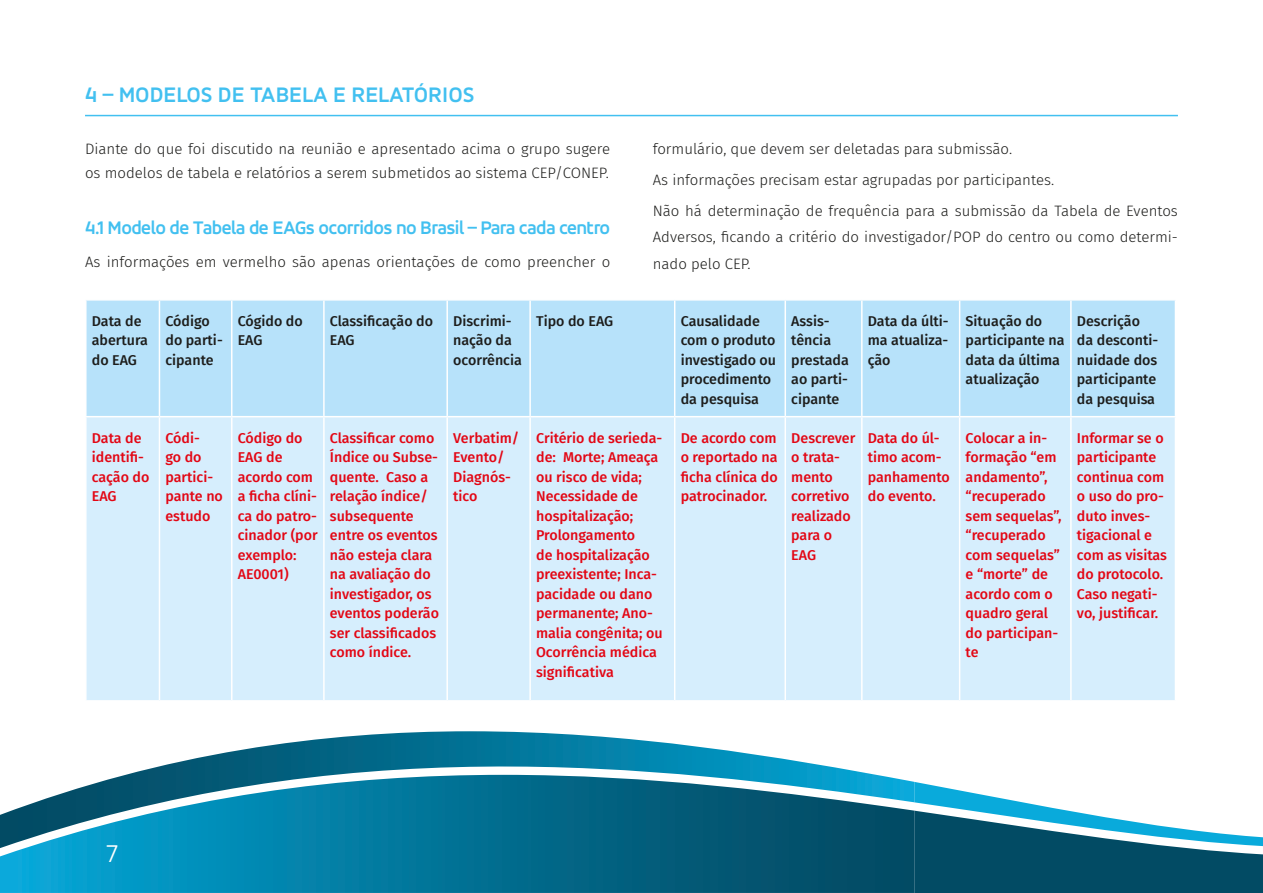
<style>
.page{position:relative;width:1263px;height:893px;background:#fff}
.page>*{position:absolute;margin:0;border:0;box-sizing:border-box;transform-origin:0 0}
.t1{font:300 26.7px "Accord Alternate";color:#fff}
.Capitulo{font:700 22.5px "Accord Alternate";color:#42c0f0}
.Capitulo_Sub{font:700 19.5px "Accord Alternate";letter-spacing:-.03em;color:#42c0f0}
.Texto{font:300 15px/26.4px "Fira Sans";color:#1d1d1b}
.Texto-2{font:500 14.25px/19.5px "Fira Sans";color:#e30614}
.Texto-3{font:500 14.25px/19.5px "Fira Sans";color:#1d1d1b}
</style>
<div class="page">
<svg style="left:0;top:848px;width:914px;height:45px;background:#037498"></svg>
<svg style="left:0;top:731px;width:914px;height:117px"></svg>
<div style="left:914px;top:848px;width:349px;height:45px;background:#024b64"></div>
<svg style="left:914px;top:781px;width:349px;height:67px"></svg>
<hr style="left:85px;top:115px;width:1093px;height:1px;background:#42c0f0">
<div style="left:87px;top:301px;width:1088px;height:115px;background:#b7e2fa"></div>
<div style="left:87px;top:417px;width:1088px;height:283px;background:#d6eefd"></div>
<hr style="left:159px;top:301px;width:1px;height:115px;background:#fff">
<hr style="left:231px;top:301px;width:1px;height:115px;background:#fff">
<hr style="left:323px;top:301px;width:2px;height:115px;background:#fff">
<hr style="left:446px;top:301px;width:2px;height:115px;background:#fff">
<hr style="left:529px;top:301px;width:2px;height:115px;background:#fff">
<hr style="left:674px;top:301px;width:1px;height:115px;background:#fff">
<hr style="left:784px;top:301px;width:2px;height:115px;background:#fff">
<hr style="left:861px;top:301px;width:1px;height:115px;background:#fff">
<hr style="left:959px;top:301px;width:1px;height:115px;background:#fff">
<hr style="left:1070px;top:301px;width:2px;height:115px;background:#fff">
<hr style="left:159px;top:417px;width:1px;height:283px;background:#fff">
<hr style="left:231px;top:417px;width:1px;height:283px;background:#fff">
<hr style="left:323px;top:417px;width:2px;height:283px;background:#fff">
<hr style="left:446px;top:417px;width:2px;height:283px;background:#fff">
<hr style="left:529px;top:417px;width:2px;height:283px;background:#fff">
<hr style="left:674px;top:417px;width:1px;height:283px;background:#fff">
<hr style="left:784px;top:417px;width:2px;height:283px;background:#fff">
<hr style="left:861px;top:417px;width:1px;height:283px;background:#fff">
<hr style="left:959px;top:417px;width:1px;height:283px;background:#fff">
<hr style="left:1070px;top:417px;width:2px;height:283px;background:#fff">
<p class="Capitulo" style="left:85px;top:81px;width:391px">4 – MODELOS DE TABELA E RELATÓRIOS</p>
<p class="Texto" style="left:85px;top:137px;width:527px;line-height:24px">Diante do que foi discutido na reunião e apresentado acima o grupo sugere os modelos de tabela e relatórios a serem submetidos ao sistema CEP/CONEP.</p>
<p class="Capitulo_Sub" style="left:85px;top:216px;width:527px">4.1 Modelo de Tabela de EAGs ocorridos no Brasil – Para cada centro</p>
<p class="Texto" style="left:85px;top:248px;width:527px">As informações em vermelho são apenas orientações de como preencher o</p>
<p class="Texto" style="left:653px;top:136px;width:361px">formulário, que devem ser deletadas para submissão.</p>
<p class="Texto" style="left:653px;top:167px;width:403px">As informações precisam estar agrupadas por participantes.</p>
<p class="Texto" style="left:653px;top:197px;width:527px;text-align:justify">Não há determinação de frequência para a submissão da Tabela de Eventos Adversos, ficando a critério do investigador/POP do centro ou como determi&shy;nado pelo CEP.</p>
<p class="Texto-3" style="left:92px;top:310px;width:58px">Data de abertura do EAG</p>
<p class="Texto-3" style="left:165px;top:310px;width:59px">Código do parti&shy;cipante</p>
<p class="Texto-3" style="left:238px;top:310px;width:67px">Cógido do<br>EAG</p>
<p class="Texto-3" style="left:330px;top:310px;width:105px">Classificação do<br>EAG</p>
<p class="Texto-3" style="left:453px;top:310px;width:70px">Discrimi&shy;nação da ocorrência</p>
<p class="Texto-3" style="left:536px;top:310px;width:79px">Tipo do EAG</p>
<p class="Texto-3" style="left:681px;top:310px;width:97px">Causalidade com o produto investigado ou procedimento da pesquisa</p>
<p class="Texto-3" style="left:791px;top:310px;width:59px">Assis&shy;tência prestada ao parti&shy;cipante</p>
<p class="Texto-3" style="left:868px;top:310px;width:82px;text-align:justify">Data da últi&shy;ma atualiza&shy;ção</p>
<p class="Texto-3" style="left:966px;top:310px;width:100px">Situação do participante na data da última atualização</p>
<p class="Texto-3" style="left:1077px;top:310px;width:83px">Descrição da desconti&shy;nuidade dos participante da pesquisa</p>
<p class="Texto-2" style="left:92px;top:427px;width:59px">Data de identifi&shy;cação do<br>EAG</p>
<p class="Texto-2" style="left:165px;top:427px;width:59px">Códi-<br>go do partici&shy;pante no estudo</p>
<p class="Texto-2" style="left:238px;top:427px;width:81px">Código do<br>EAG de acordo com a ficha clíni&shy;ca do patro&shy;cinador (por exemplo:<br>AE0001)</p>
<p class="Texto-2" style="left:330px;top:427px;width:111px">Classificar como<br>Índice ou Subse&shy;quente. Caso a relação índice/ subsequente entre os eventos não esteja clara na avaliação do investigador, os eventos poderão ser classificados como índice.</p>
<p class="Texto-2" style="left:453px;top:427px;width:68px">Verbatim/<br>Evento/<br>Diagnós&shy;tico</p>
<p class="Texto-2" style="left:536px;top:427px;width:128px">Critério de serieda&shy;de: Morte; Ameaça ou risco de vida;<br>Necessidade de hospitalização;<br>Prolongamento<br>de hospitalização preexistente; Inca&shy;pacidade ou dano permanente; Ano&shy;malia congênita; ou<br>Ocorrência médica significativa</p>
<p class="Texto-2" style="left:681px;top:427px;width:99px;text-align:justify">De acordo com o reportado na ficha clínica do patrocinador.</p>
<p class="Texto-2" style="left:791px;top:427px;width:66px">Descrever o trata&shy;mento corretivo realizado para o<br>EAG</p>
<p class="Texto-2" style="left:868px;top:427px;width:84px">Data do úl&shy;timo acom&shy;panhamento do evento.</p>
<p class="Texto-2" style="left:966px;top:427px;width:97px">Colocar a in&shy;formação “em andamento”, “recuperado sem sequelas”, “recuperado com sequelas” e “morte” de acordo com o quadro geral do participan&shy;te</p>
<p class="Texto-2" style="left:1077px;top:427px;width:92px">Informar se o participante continua com o uso do pro&shy;duto inves&shy;tigacional e com as visitas do protocolo.<br>Caso negati&shy;vo, justificar.</p>
<h1 class="t1" style="left:106px;top:837px;width:14px">7</h1>
</div>
